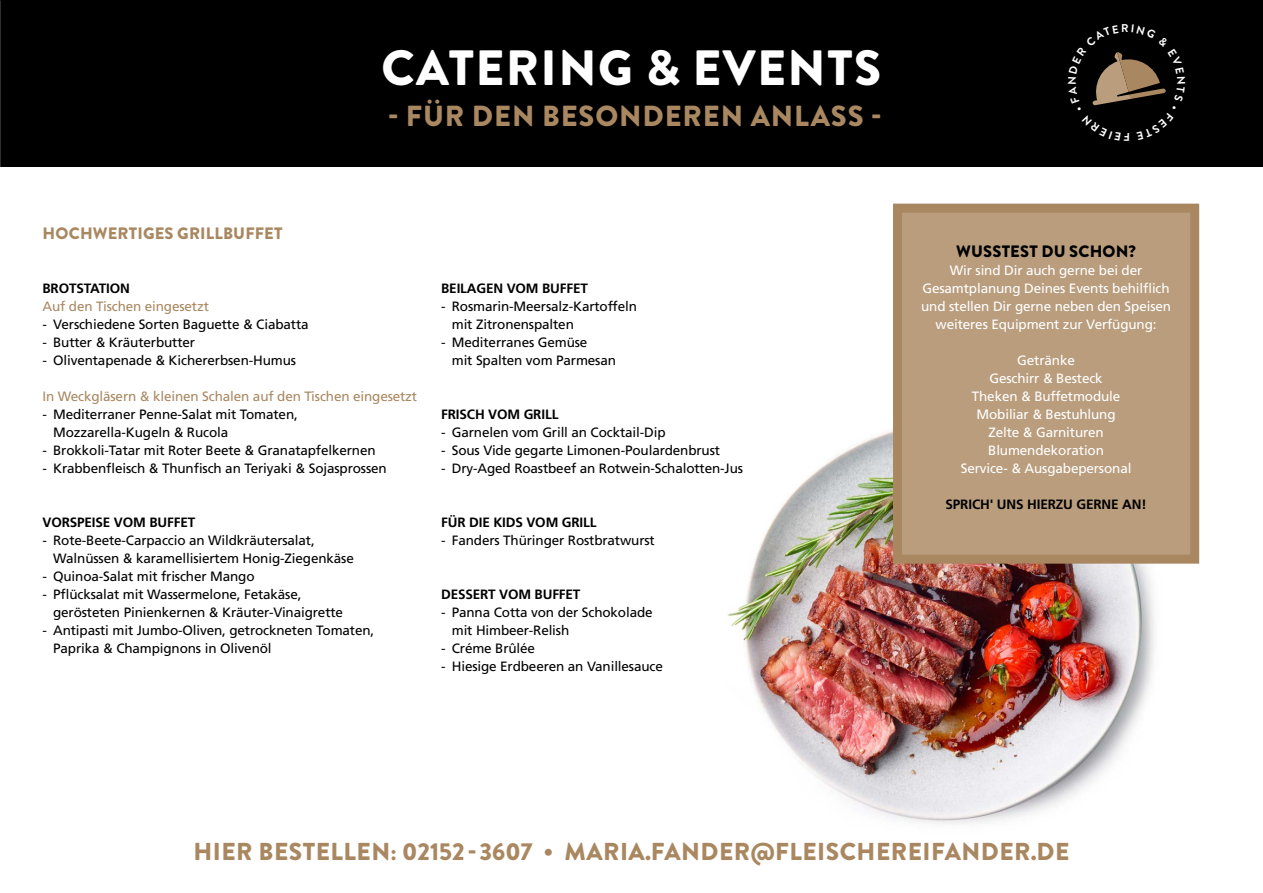
<style>
.page{position:relative;width:1263px;height:893px;background:#fff}
.page>*{position:absolute;margin:0;border:0;box-sizing:border-box;transform-origin:0 0}
.t1{font:900 49.5px "Brandon Grotesque";letter-spacing:.03em;color:#fff}
.t2{font:900 29.1px "Brandon Grotesque";letter-spacing:.03em;color:#a98861}
.t3{font:900 24.45px "Brandon Grotesque";letter-spacing:.02em;color:#a98861}
.t4{font:900 16.5px "Brandon Grotesque";letter-spacing:.01em;color:#a98861}
.t5{font:900 16.5px "Brandon Grotesque";letter-spacing:.01em;color:#000}
.t6{font:13.5px/18px "Frutiger LT Com";letter-spacing:-.01em;color:#000}
.t7{font:13.5px/18px "Frutiger LT Com";letter-spacing:-.01em;color:#fff;text-align:center}
.t8{font:700 13.5px "Frutiger LT Com";letter-spacing:-.01em;color:#000}
.t9{font:13.5px "Frutiger LT Com";letter-spacing:-.01em;color:#a98861}
.t10{font:700 11.25px "Brandon Grotesque";color:#fff}
</style>
<div class="page">
<div style="left:0;top:0;width:1263px;height:167px;background:#000"></div>
<img style="left:727px;top:430px;width:427px;height:394px">
<div style="left:893px;top:204px;width:306px;height:360px;background:#b99d7d;border:9px solid #a98861"></div>
<svg style="left:1092px;top:52px;width:74px;height:54px"></svg>
<p class="t4" style="left:43px;top:221px;width:241px">HOCHWERTIGES GRILLBUFFET</p>
<h1 class="t1" style="left:381px;top:33px;width:501px">CATERING &amp; EVENTS</h1>
<h2 class="t2" style="left:388px;top:95px;width:495px">- FÜR DEN BESONDEREN ANLASS -</h2>
<p class="t8" style="left:43px;top:280px;width:89px">BROTSTATION</p>
<p class="t9" style="left:43px;top:298px;width:168px">Auf den Tischen eingesetzt</p>
<p class="t6" style="left:43px;top:315px;width:268px">- Verschiedene Sorten Baguette &amp; Ciabatta</p>
<p class="t6" style="left:43px;top:333px;width:154px">- Butter &amp; Kräuterbutter</p>
<p class="t6" style="left:43px;top:351px;width:255px">- Oliventapenade &amp; Kichererbsen-Humus</p>
<p class="t9" style="left:43px;top:388px;width:376px">In Weckgläsern &amp; kleinen Schalen auf den Tischen eingesetzt</p>
<p class="t6" style="left:53px;top:405px;width:246px;text-indent:-11px">- Mediterraner Penne-Salat mit Tomaten,<br>Mozzarella-Kugeln &amp; Rucola</p>
<p class="t6" style="left:43px;top:441px;width:335px">- Brokkoli-Tatar mit Roter Beete &amp; Granatapfelkernen</p>
<p class="t6" style="left:43px;top:459px;width:346px">- Krabbenfleisch &amp; Thunfisch an Teriyaki &amp; Sojasprossen</p>
<p class="t8" style="left:43px;top:514px;width:154px">VORSPEISE VOM BUFFET</p>
<p class="t6" style="left:53px;top:531px;width:302px;text-indent:-11px">- Rote-Beete-Carpaccio an Wildkräutersalat,<br>Walnüssen &amp; karamellisiertem Honig-Ziegenkäse</p>
<p class="t6" style="left:43px;top:567px;width:214px">- Quinoa-Salat mit frischer Mango</p>
<p class="t6" style="left:53px;top:585px;width:291px;text-indent:-11px">- Pflücksalat mit Wassermelone, Fetakäse, gerösteten Pinienkernen &amp; Kräuter-Vinaigrette</p>
<p class="t6" style="left:53px;top:621px;width:323px;text-indent:-11px">- Antipasti mit Jumbo-Oliven, getrockneten Tomaten,<br>Paprika &amp; Champignons in Olivenöl</p>
<p class="t8" style="left:441px;top:280px;width:148px">BEILAGEN VOM BUFFET</p>
<p class="t6" style="left:452px;top:297px;width:187px;text-indent:-11px">- Rosmarin-Meersalz-Kartoffeln mit Zitronenspalten</p>
<p class="t6" style="left:452px;top:333px;width:166px;text-indent:-11px">- Mediterranes Gemüse<br>mit Spalten vom Parmesan</p>
<p class="t8" style="left:441px;top:406px;width:119px">FRISCH VOM GRILL</p>
<p class="t6" style="left:441px;top:423px;width:226px">- Garnelen vom Grill an Cocktail-Dip</p>
<p class="t6" style="left:441px;top:441px;width:280px">- Sous Vide gegarte Limonen-Poulardenbrust</p>
<p class="t6" style="left:441px;top:459px;width:303px">- Dry-Aged Roastbeef an Rotwein-Schalotten-Jus</p>
<p class="t8" style="left:441px;top:514px;width:157px">FÜR DIE KIDS VOM GRILL</p>
<p class="t6" style="left:441px;top:531px;width:215px">- Fanders Thüringer Rostbratwurst</p>
<p class="t8" style="left:441px;top:586px;width:141px">DESSERT VOM BUFFET</p>
<p class="t6" style="left:452px;top:603px;width:202px;text-indent:-11px">- Panna Cotta von der Schokolade mit Himbeer-Relish</p>
<p class="t6" style="left:441px;top:639px;width:95px">- Créme Brûlée</p>
<p class="t6" style="left:441px;top:657px;width:223px">- Hiesige Erdbeeren an Vanillesauce</p>
<p class="t10" style="left:1121px;top:20px;width:9px">R</p>
<p class="t5" style="left:956px;top:239px;width:181px">WUSSTEST DU SCHON?</p>
<p class="t7" style="left:921px;top:261px;width:251px">Wir sind Dir auch gerne bei der Gesamtplanung Deines Events behilflich und stellen Dir gerne neben den Speisen weiteres Equipment zur Verfügung:</p>
<p class="t7" style="left:961px;top:351px;width:172px">Getränke<br>Geschirr &amp; Besteck<br>Theken &amp; Buffetmodule<br>Mobiliar &amp; Bestuhlung<br>Zelte &amp; Garnituren<br>Blumendekoration<br>Service- &amp; Ausgabepersonal</p>
<p class="t8" style="left:945px;top:496px;width:203px">SPRICH' UNS HIERZU GERNE AN!</p>
<h3 class="t3" style="left:193px;top:834px;width:877px">HIER BESTELLEN: 02152-3607 • MARIA.FANDER@FLEISCHEREIFANDER.DE</h3>
</div>
